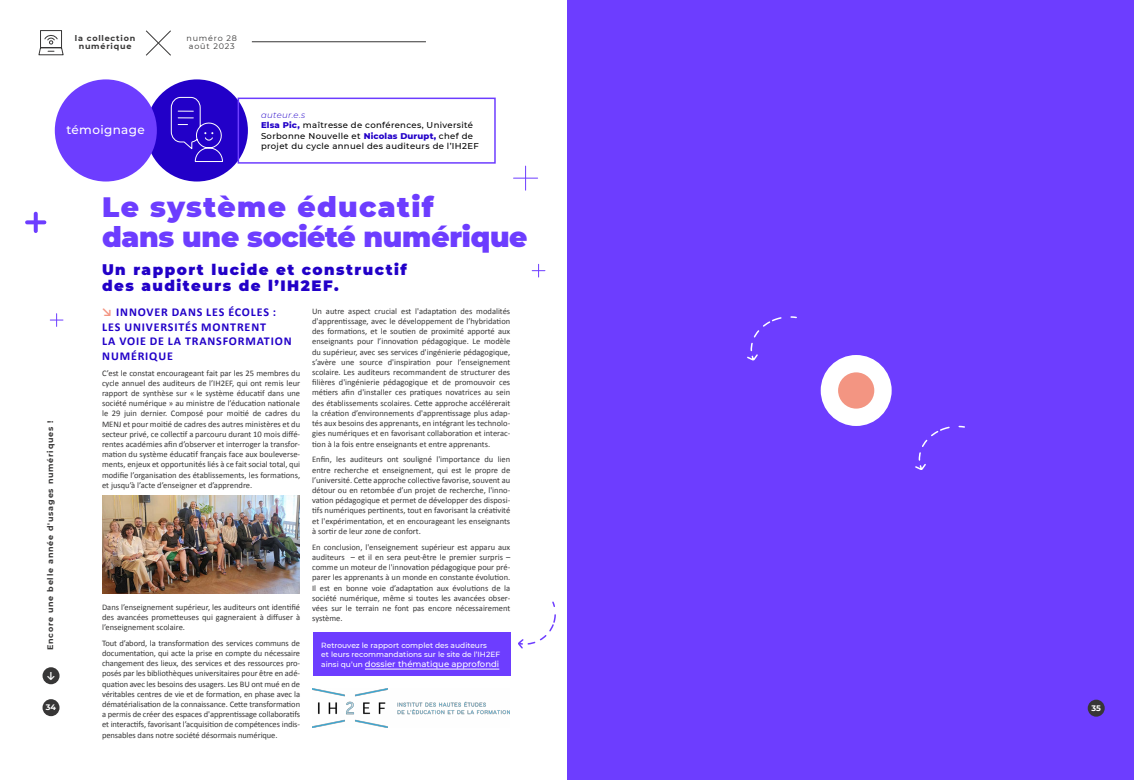
<style>
.page{position:relative;width:1134px;height:780px;background:#fff}
.page>*{position:absolute;margin:0;border:0;box-sizing:border-box;transform-origin:0 0}
.t1{font:900 28px/30px "Montserrat";letter-spacing:-.01em;color:#6d3dff}
.t2{font:900 15px/16px "Montserrat";letter-spacing:.1em;color:#2200c8}
.t3{font:700 12px/14.4px "Calibri";letter-spacing:.07em;color:#2200c8}
.t4{font:500 12px "Montserrat";letter-spacing:.03em;color:#fff}
.t5{font:700 10px "Calibri";color:#fff}
.t6{font:8.5px/10.2px "Calibri";color:#373636;text-align:justify}
.t7{font:500 8.5px/10.5px "Montserrat";letter-spacing:.04em;color:#000}
.t8{font:500 8.5px "Montserrat";color:#fff}
.t9{font:700 8px/8px "Montserrat";letter-spacing:.1em;color:#373636;text-align:center}
.t10{font:8px/8px "Montserrat";letter-spacing:.1em;color:#373636}
.t11{font:700 8px "Montserrat";color:#fff}
.t12{font:500 7.5px/9px "Montserrat";color:#fff}
.s1{font-weight:300;font-style:italic;color:#2200c8}
.s2{font-weight:800;color:#2200c8}
.s3{color:#f39582}
.s4{font-size:7.5px}
</style>
<div class="page">
<hr style="left:252px;top:41px;width:174px;height:1px;background:#373636">
<div style="left:43px;top:667px;width:17px;height:17px;background:#373636;border-radius:50%"></div>
<svg style="left:38px;top:30px;width:26px;height:26px"></svg>
<svg style="left:146px;top:30px;width:25px;height:26px"></svg>
<div style="left:43px;top:699px;width:17px;height:17px;background:#373636;border-radius:50%"></div>
<img style="left:102px;top:495px;width:198px;height:98px">
<svg style="left:50px;top:313px;width:13px;height:13px"></svg>
<svg style="left:34px;top:214px;width:4px;height:17px"></svg>
<svg style="left:27px;top:220px;width:17px;height:4px"></svg>
<svg style="left:532px;top:264px;width:13px;height:13px"></svg>
<svg style="left:513px;top:166px;width:25px;height:24px"></svg>
<div style="left:146px;top:79px;width:102px;height:102px;background:#2200c8;border-radius:50%"></div>
<svg style="left:170px;top:96px;width:53px;height:66px"></svg>
<div style="left:55px;top:79px;width:102px;height:102px;background:#6d3dff;border-radius:50%"></div>
<div style="left:238px;top:98px;width:258px;height:66px;border:2px solid #6d3dff"></div>
<div style="left:313px;top:632px;width:197px;height:44px;background:#6d3dff"></div>
<hr style="left:365px;top:668px;width:134px;height:1px;background:#fff">
<svg style="left:518px;top:601px;width:38px;height:48px"></svg>
<img style="left:313px;top:688px;width:197px;height:39px">
<div style="left:567px;top:1px;width:567px;height:779px;background:#6d3dff"></div>
<div style="left:821px;top:355px;width:71px;height:71px;background:#fff;border-radius:50%"></div>
<div style="left:838px;top:372px;width:36px;height:36px;background:#f39582;border-radius:50%"></div>
<svg style="left:915px;top:425px;width:50px;height:45px"></svg>
<svg style="left:747px;top:316px;width:50px;height:45px"></svg>
<div style="left:1088px;top:699px;width:17px;height:17px;background:#373636;border-radius:50%"></div>
<p class="t9" style="left:75px;top:34px;width:62px">la collection numérique</p>
<p class="t10" style="left:187px;top:34px;width:52px">numéro 28 août 2023</p>
<h3 class="t4" style="left:66px;top:121px;width:80px">témoignage</h3>
<p class="t7" style="left:261px;top:109px;width:219px"><span class="s1">auteur.e.s<br></span><span class="s2">Elsa Pic,</span> maîtresse de conférences, Université Sorbonne Nouvelle et <span class="s2">Nicolas Durupt,</span> chef de projet du cycle annuel des auditeurs de l’IH2EF</p>
<p class="t9" style="left:46px;top:650px;width:231px;rotate:-90deg">Encore une belle année d'usages numériques !</p>
<p class="t5" style="left:46px;top:669px;width:11px">↓</p>
<p class="t11" style="left:46px;top:701px;width:12px">34</p>
<h1 class="t1" style="left:102px;top:190px;width:427px">Le système éducatif<br>dans une société numérique</h1>
<h2 class="t2" style="left:102px;top:260px;width:306px">Un rapport lucide et constructif des auditeurs de l’IH2EF.</h2>
<h3 class="t3" style="left:102px;top:305px;width:191px"><span class="s3">↘</span> INNOVER DANS LES ÉCOLES :<br>LES UNIVERSITÉS MONTRENT<br>LA VOIE DE LA TRANSFORMATION<br>NUMÉRIQUE</h3>
<p class="t6" style="left:102px;top:367px;width:200px">C’est le constat encourageant fait par les 25 membres du cycle annuel des auditeurs de l’IH2EF, qui ont remis leur rapport de synthèse sur « le système éducatif dans une société numérique » au ministre de l’éducation nationale le 29 juin dernier. Composé pour moitié de cadres du MENJ et pour moitié de cadres des autres ministères et du secteur privé, ce collectif a parcouru durant 10 mois diffé&shy;rentes académies afin d’observer et interroger la transfor&shy;mation du système éducatif français face aux bouleverse&shy;ments, enjeux et opportunités liés à ce fait social total, qui modifie l’organisation des établissements, les formations, et jusqu’à l’acte d’enseigner et d’apprendre.</p>
<p class="t6" style="left:102px;top:601px;width:200px">Dans l’enseignement supérieur, les auditeurs ont identifié des avancées prometteuses qui gagneraient à diffuser à l’enseignement scolaire.</p>
<p class="t6" style="left:102px;top:638px;width:200px">Tout d’abord, la transformation des services communs de documentation, qui acte la prise en compte du nécessaire changement des lieux, des services et des ressources pro&shy;posés par les bibliothèques universitaires pour être en adé&shy;quation avec les besoins des usagers. Les BU ont mué en de véritables centres de vie et de formation, en phase avec la dématérialisation de la connaissance. Cette transformation a permis de créer des espaces d'apprentissage collaboratifs et interactifs, favorisant l’acquisition de compétences indis&shy;pensables dans notre société désormais numérique.</p>
<p class="t6" style="left:312px;top:306px;width:200px">Un autre aspect crucial est l'adaptation des modalités d'apprentissage, avec le développement de l’hybridation des formations, et le soutien de proximité apporté aux enseignants pour l’innovation pédagogique. Le modèle du supérieur, avec ses services d'ingénierie pédagogique, s’avère une source d'inspiration pour l’enseignement scolaire. Les auditeurs recommandent de structurer des filières d'ingénierie pédagogique et de promouvoir ces métiers afin d'installer ces pratiques novatrices au sein des établissements scolaires. Cette approche accélérerait la création d’environnements d'apprentissage plus adap&shy;tés aux besoins des apprenants, en intégrant les technolo&shy;gies numériques et en favorisant collaboration et interac&shy;tion à la fois entre enseignants et entre apprenants.</p>
<p class="t6" style="left:312px;top:454px;width:200px">Enfin, les auditeurs ont souligné l'importance du lien entre recherche et enseignement, qui est le propre de l’université. Cette approche collective favorise, souvent au détour ou en retombée d’un projet de recherche, l'inno&shy;vation pédagogique et permet de développer des disposi&shy;tifs numériques pertinents, tout en favorisant la créativité et l'expérimentation, et en encourageant les enseignants à sortir de leur zone de confort.</p>
<p class="t6" style="left:312px;top:541px;width:200px">En conclusion, l'enseignement supérieur est apparu aux auditeurs – et il en sera peut-être le premier surpris – comme un moteur de l'innovation pédagogique pour pré&shy;parer les apprenants à un monde en constante évolution.<br>Il est en bonne voie d’adaptation aux évolutions de la société numérique, même si toutes les avancées obser&shy;vées sur le terrain ne font pas encore nécessairement système.</p>
<p class="t12" style="left:321px;top:640px;width:180px">Retrouvez le rapport complet des auditeurs<br>et leurs recommandations sur le site de l’IH2EF</p>
<p class="t8" style="left:321px;top:658px;width:180px"><span class="s4">ainsi qu’un</span> dossier thématique approfondi</p>
<p class="t11" style="left:1091px;top:702px;width:11px">35</p>
</div>
